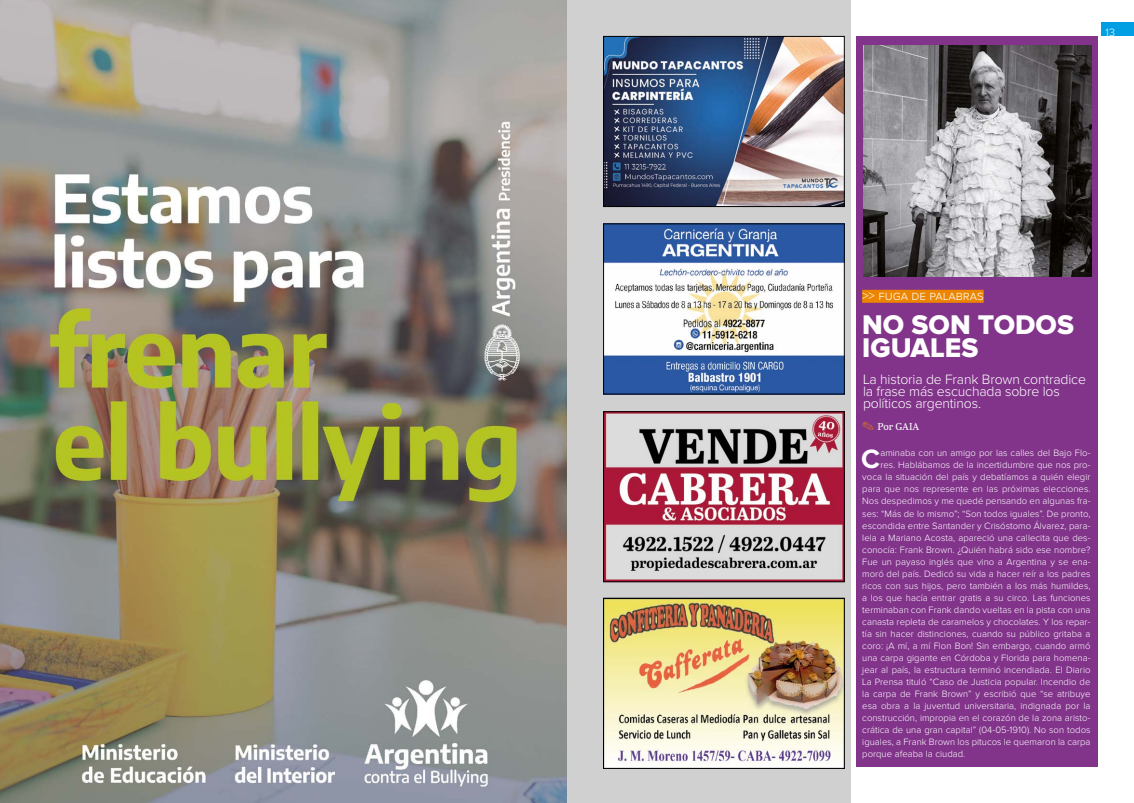
<style>
.page{position:relative;width:1134px;height:803px;background:#fff}
.page>*{position:absolute;margin:0;border:0;box-sizing:border-box;transform-origin:0 0}
.t1{font:28px/23px "Proxima Nova Extrabld";color:#fff}
.t2{font:700 27.5px "Proxima Nova";color:#fff}
.t3{font:300 14px/12px "Proxima Nova";letter-spacing:-.01em;color:#fff}
.t4{font:300 13px "Proxima Nova";color:#fff}
.t5{font:300 11px "Proxima Nova";color:#fff}
.t6{font:10px "Abril Text";color:#fff}
.t7{font:300 9.5px "Proxima Nova";letter-spacing:.005em;color:#fff}
.s1{color:#ec8600}
</style>
<div class="page">
<div style="left:1101px;top:23px;width:33px;height:13px;background:#009fe3"></div>
<div style="left:856px;top:36px;width:242px;height:730px;background:#82348b"></div>
<img style="left:863px;top:45px;width:228px;height:231px">
<div style="left:862px;top:290px;width:122px;height:13px;background:#ec8600"></div>
<div style="left:567px;top:0;width:283px;height:802px;background:#d0d0d0"></div>
<img style="left:605px;top:225px;width:238px;height:167px">
<div style="left:603px;top:223px;width:242px;height:171px;border:1px solid #000"></div>
<img style="left:605px;top:413px;width:238px;height:167px">
<div style="left:603px;top:411px;width:242px;height:171px;border:1px solid #000"></div>
<img style="left:605px;top:599px;width:238px;height:167px">
<div style="left:603px;top:597px;width:242px;height:171px;border:1px solid #000"></div>
<img style="left:605px;top:38px;width:238px;height:167px">
<div style="left:603px;top:36px;width:242px;height:171px;border:1px solid #000"></div>
<img style="left:0;top:0;width:567px;height:802px">
<p class="t5" style="left:1106px;top:27px;width:11px">13</p>
<h3 class="t4" style="left:862px;top:290px;width:123px">&gt;&gt; fuga de palabras</h3>
<h1 class="t1" style="left:862px;top:315px;width:213px">NO SON TODOS<br>IGUALES</h1>
<h3 class="t3" style="left:863px;top:374px;width:224px">La historia de Frank Brown contradice la frase más escuchada sobre los políticos argentinos.</h3>
<p class="t6" style="left:862px;top:419px;width:59px"><span class="s1">✎</span> Por GAIA</p>
<h2 class="t2" style="left:861px;top:446px;width:20px">C</h2>
<p class="t7" style="left:880px;top:448px;width:212px">aminaba con un amigo por las calles del Bajo Flo-</p>
<p class="t7" style="left:880px;top:460px;width:212px">res. Hablábamos de la incertidumbre que nos pro-</p>
<p class="t7" style="left:862px;top:472px;width:230px">voca la situación del país y debatíamos a quién elegir</p>
<p class="t7" style="left:862px;top:484px;width:230px">para que nos represente en las próximas elecciones.</p>
<p class="t7" style="left:862px;top:496px;width:230px">Nos despedimos y me quedé pensando en algunas fra-</p>
<p class="t7" style="left:862px;top:508px;width:230px">ses: “Más de lo mismo”; “Son todos iguales”. De pronto,</p>
<p class="t7" style="left:862px;top:520px;width:230px">escondida entre Santander y Crisóstomo Álvarez, para-</p>
<p class="t7" style="left:862px;top:532px;width:230px">lela a Mariano Acosta, apareció una callecita que des-</p>
<p class="t7" style="left:862px;top:544px;width:230px">conocía: Frank Brown. ¿Quién habrá sido ese nombre?</p>
<p class="t7" style="left:862px;top:556px;width:230px">Fue un payaso inglés que vino a Argentina y se ena-</p>
<p class="t7" style="left:862px;top:568px;width:230px">moró del país. Dedicó su vida a hacer reír a los padres</p>
<p class="t7" style="left:862px;top:580px;width:230px">ricos con sus hijos, pero también a los más humildes,</p>
<p class="t7" style="left:862px;top:592px;width:230px">a los que hacía entrar gratis a su circo. Las funciones</p>
<p class="t7" style="left:862px;top:604px;width:230px">terminaban con Frank dando vueltas en la pista con una</p>
<p class="t7" style="left:862px;top:616px;width:230px">canasta repleta de caramelos y chocolates. Y los repar-</p>
<p class="t7" style="left:862px;top:628px;width:230px">tía sin hacer distinciones, cuando su público gritaba a</p>
<p class="t7" style="left:862px;top:640px;width:230px">coro: ¡A mí, a mí Flon Bon! Sin embargo, cuando armó</p>
<p class="t7" style="left:862px;top:652px;width:230px">una carpa gigante en Córdoba y Florida para homena-</p>
<p class="t7" style="left:862px;top:664px;width:230px">jear al país, la estructura terminó incendiada. El Diario</p>
<p class="t7" style="left:862px;top:676px;width:230px">La Prensa tituló “Caso de Justicia popular. Incendio de</p>
<p class="t7" style="left:862px;top:688px;width:230px">la carpa de Frank Brown” y escribió que “se atribuye</p>
<p class="t7" style="left:862px;top:700px;width:230px">esa obra a la juventud universitaria, indignada por la</p>
<p class="t7" style="left:862px;top:712px;width:230px">construcción, impropia en el corazón de la zona aristo-</p>
<p class="t7" style="left:862px;top:724px;width:230px">crática de una gran capital” (04-05-1910). No son todos</p>
<p class="t7" style="left:862px;top:736px;width:230px">iguales, a Frank Brown los pitucos le quemaron la carpa</p>
<p class="t7" style="left:862px;top:748px;width:105px">porque afeaba la ciudad.</p>
</div>
